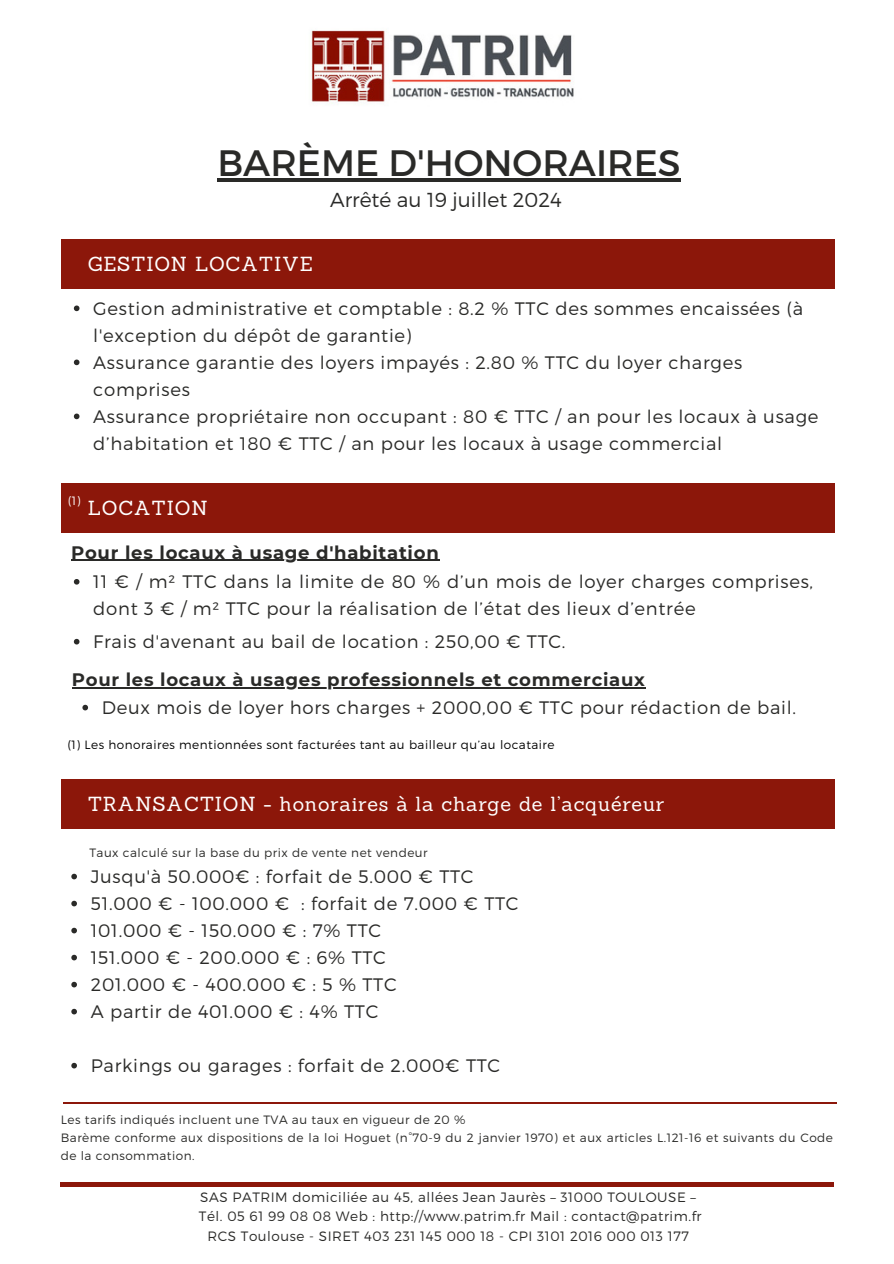
<style>
.page{position:relative;width:894px;height:1264px;background:#fff}
.page>*{position:absolute;margin:0;border:0;box-sizing:border-box;transform-origin:0 0}
.t1{font:36.75px "Montserrat";color:#2a2a28}
.t2{font:300 20.25px "Montserrat";color:#2a2a28}
.t3{font:19.8px "Sanchez";letter-spacing:.04em;color:#fff}
.t4{font:300 18px/27px "Montserrat";letter-spacing:.04em;color:#2a2a28}
.t5{font:700 18px "Montserrat";letter-spacing:.04em;color:#2a2a28}
.t6{font:300 13.5px/19.2px "Montserrat";letter-spacing:.04em;color:#2a2a28;text-align:center}
.t7{font:300 12px/18px "Montserrat";letter-spacing:.04em;color:#2a2a28}
.t8{font:300 12px "Montserrat";letter-spacing:.04em;color:#000}
.t9{font:300 12px "Montserrat";color:#fff}
</style>
<div class="page">
<img style="left:311px;top:30px;width:263px;height:74px">
<div style="left:60px;top:1182px;width:773px;height:5px;background:#8c170a"></div>
<svg style="left:74px;top:305px;width:5px;height:6px"></svg>
<svg style="left:74px;top:359px;width:5px;height:6px"></svg>
<svg style="left:74px;top:413px;width:5px;height:6px"></svg>
<div style="left:61px;top:239px;width:773px;height:49px;background:#8c170a"></div>
<div style="left:61px;top:483px;width:773px;height:49px;background:#8c170a"></div>
<svg style="left:71px;top:873px;width:6px;height:6px"></svg>
<svg style="left:71px;top:900px;width:6px;height:6px"></svg>
<svg style="left:71px;top:927px;width:6px;height:6px"></svg>
<svg style="left:71px;top:954px;width:6px;height:6px"></svg>
<svg style="left:71px;top:981px;width:6px;height:6px"></svg>
<svg style="left:71px;top:1008px;width:6px;height:6px"></svg>
<svg style="left:71px;top:1062px;width:6px;height:6px"></svg>
<div style="left:61px;top:778px;width:773px;height:50px;background:#8c170a"></div>
<svg style="left:74px;top:579px;width:5px;height:5px"></svg>
<svg style="left:74px;top:639px;width:5px;height:5px"></svg>
<hr style="left:71px;top:560px;width:368px;height:1px;background:#2a2a28">
<hr style="left:72px;top:687px;width:573px;height:1px;background:#2a2a28">
<svg style="left:82px;top:704px;width:6px;height:6px"></svg>
<hr style="left:217px;top:178px;width:463px;height:4px;background:#2a2a28">
<hr style="left:64px;top:1102px;width:772px;height:1px;background:#8c170a">
<p class="t1" style="left:217px;top:139px;width:464px">BARÈME D'HONORAIRES</p>
<p class="t2" style="left:330px;top:187px;width:233px">Arrêté au 19 juillet 2024</p>
<h2 class="t3" style="left:88px;top:251px;width:226px">GESTION LOCATIVE</h2>
<h1 class="t4" style="left:93px;top:294px;width:711px">Gestion administrative et comptable : 8.2 % TTC des sommes encaissées (à l'exception du dépôt de garantie)</h1>
<h3 class="t4" style="left:93px;top:348px;width:650px">Assurance garantie des loyers impayés : 2.80 % TTC du loyer charges comprises</h3>
<p class="t4" style="left:93px;top:402px;width:726px">Assurance propriétaire non occupant : 80 € TTC / an pour les locaux à usage d’habitation et 180 € TTC / an pour les locaux à usage commercial</p>
<p class="t9" style="left:68px;top:492px;width:14px">(1)</p>
<p class="t3" style="left:88px;top:495px;width:121px">LOCATION</p>
<p class="t5" style="left:71px;top:541px;width:369px">Pour les locaux à usage d'habitation</p>
<p class="t4" style="left:93px;top:567px;width:721px">11 € / m² TTC dans la limite de 80 % d’un mois de loyer charges comprises, dont 3 € / m² TTC pour la réalisation de l’état des lieux d’entrée</p>
<p class="t4" style="left:93px;top:627px;width:473px">Frais d'avenant au bail de location : 250,00 € TTC.</p>
<h3 class="t5" style="left:72px;top:668px;width:574px">Pour les locaux à usages professionnels et commerciaux</h3>
<p class="t4" style="left:102px;top:693px;width:695px">Deux mois de loyer hors charges + 2000,00 € TTC pour rédaction de bail.</p>
<p class="t8" style="left:67px;top:736px;width:488px">(1) Les honoraires mentionnées sont facturées tant au bailleur qu’au locataire</p>
<h4 class="t3" style="left:88px;top:790px;width:578px">TRANSACTION - honoraires à la charge de l’acquéreur</h4>
<p class="t7" style="left:89px;top:843px;width:340px">Taux calculé sur la base du prix de vente net vendeur</p>
<p class="t4" style="left:91px;top:862px;width:384px">Jusqu'à 50.000€ : forfait de 5.000 € TTC</p>
<p class="t4" style="left:91px;top:889px;width:429px">51.000 € - 100.000 € : forfait de 7.000 € TTC</p>
<p class="t4" style="left:91px;top:916px;width:292px">101.000 € - 150.000 € : 7% TTC</p>
<h2 class="t4" style="left:91px;top:943px;width:296px">151.000 € - 200.000 € : 6% TTC</h2>
<h4 class="t4" style="left:91px;top:970px;width:307px">201.000 € - 400.000 € : 5 % TTC</h4>
<p class="t4" style="left:91px;top:997px;width:289px">A partir de 401.000 € : 4% TTC</p>
<p class="t4" style="left:91px;top:1051px;width:411px">Parkings ou garages : forfait de 2.000€ TTC</p>
<p class="t7" style="left:61px;top:1110px;width:406px">Les tarifs indiqués incluent une TVA au taux en vigueur de 20 %</p>
<p class="t7" style="left:61px;top:1128px;width:773px">Barème conforme aux dispositions de la loi Hoguet (n°70-9 du 2 janvier 1970) et aux articles L.121-16 et suivants du Code de la consommation.</p>
<p class="t6" style="left:199px;top:1187px;width:504px">SAS PATRIM domiciliée au 45, allées Jean Jaurès – 31000 TOULOUSE –<br>Tél. 05 61 99 08 08 Web : http://www.patrim.fr Mail : contact@patrim.fr<br>RCS Toulouse - SIRET 403 231 145 000 18 - CPI 3101 2016 000 013 177</p>
</div>
